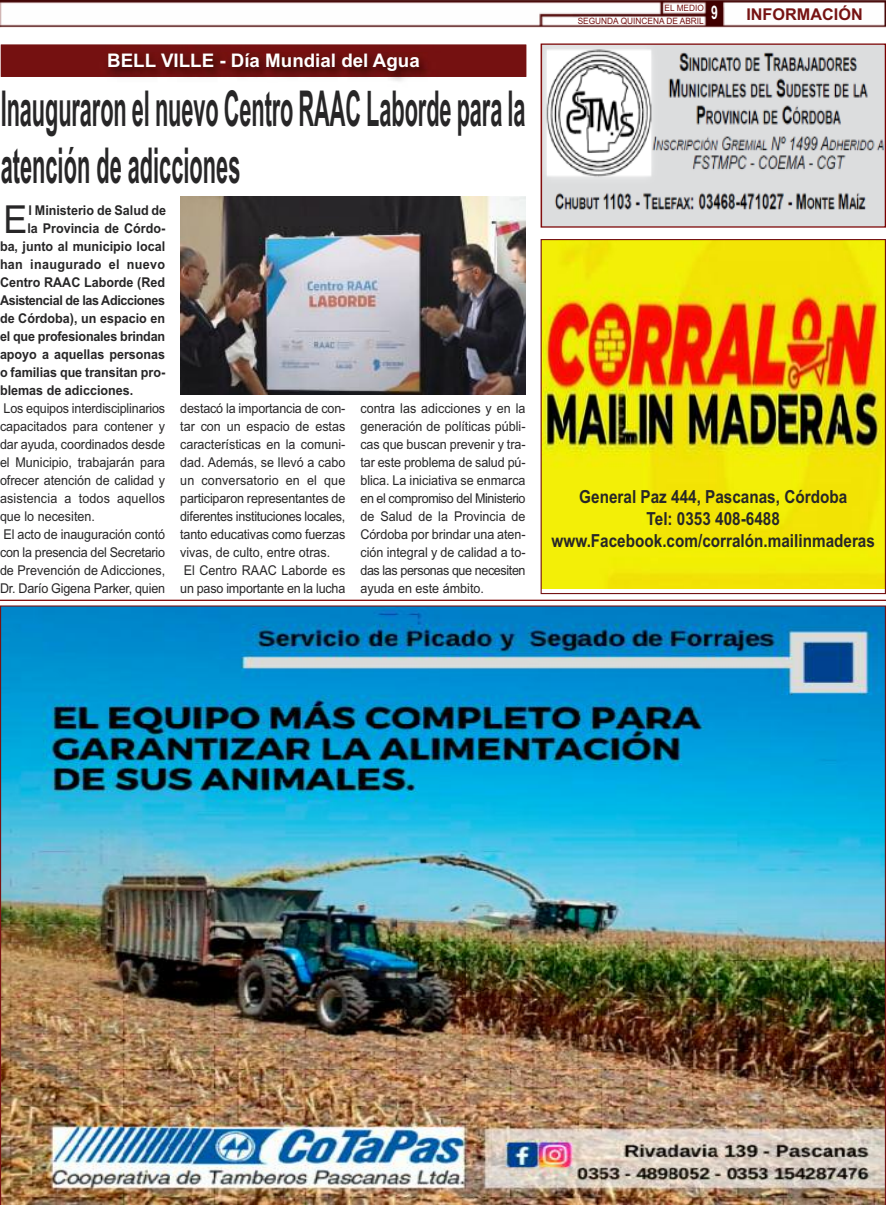
<style>
.page{position:relative;width:886px;height:1205px;background:#fff}
.page>*{position:absolute;margin:0;border:0;box-sizing:border-box;transform-origin:0 0}
.t1{font:700 49.5px/57px "Arial";letter-spacing:-.005em;color:#272627;scale:.44 1}
.t2{font:38.62px "Arial";color:#272627;scale:.93 1}
.t3{font:700 18.75px "Arial";color:#fff}
.t4{font:700 18px/21.6px "Arial";color:#272627;text-align:center;scale:.85 1}
.t5{font:700 16.25px "Arial";color:#761313}
.t6{font:13.5px/18px "Arial";letter-spacing:-.005em;color:#272627;scale:.93 1}
.t7{font:700 13.5px "Arial";color:#272627;scale:.93 1}
.t8{font:700 13.5px "Arial";letter-spacing:-.025em;color:#272627;scale:.93 1}
.t9{font:8.75px/13px "Arial";color:#761313;scale:.95 1}
</style>
<div class="page">
<img style="left:0;top:0;width:886px;height:27px">
<img style="left:0;top:605px;width:886px;height:600px">
<hr style="left:0;top:600px;width:886px;height:1px;background:#7a0000">
<img style="left:0;top:43px;width:543px;height:38px">
<img style="left:1px;top:45px;width:525px;height:32px">
<img style="left:542px;top:46px;width:342px;height:180px">
<div style="left:540px;top:44px;width:346px;height:184px;border:1px solid #7a0000"></div>
<img style="left:180px;top:197px;width:345px;height:198px">
<img style="left:542px;top:241px;width:342px;height:348px">
<div style="left:540px;top:239px;width:346px;height:355px;border:1px solid #761313"></div>
<h3 class="t3" style="left:107px;top:49px;width:314px">bell ville - día mundial del agua</h3>
<h1 class="t1" style="left:1px;top:81px;width:1194px">inauguraron el nuevo Centro RaaC laborde para la atención de adicciones</h1>
<h2 class="t2" style="left:4px;top:197px;width:27px">E</h2>
<p class="t7" style="left:29px;top:202px;width:150px">l ministerio de salud de</p>
<p class="t7" style="left:27px;top:220px;width:149px">la provincia de Córdo-</p>
<p class="t7" style="left:0;top:238px;width:179px">ba, junto al municipio local</p>
<p class="t7" style="left:0;top:256px;width:179px">han inaugurado el nuevo</p>
<p class="t7" style="left:0;top:274px;width:179px">Centro RaaC laborde (Red</p>
<p class="t8" style="left:0;top:292px;width:179px">asistencial de las adicciones</p>
<p class="t7" style="left:0;top:310px;width:179px">de Córdoba), un espacio en</p>
<p class="t7" style="left:0;top:328px;width:179px">el que profesionales brindan</p>
<p class="t7" style="left:0;top:346px;width:179px">apoyo a aquellas personas</p>
<p class="t7" style="left:0;top:364px;width:178px">o familias que transitan pro-</p>
<p class="t7" style="left:0;top:382px;width:145px">blemas de adicciones.</p>
<p class="t6" style="left:0;top:399px;width:179px">Los equipos interdisciplinarios capacitados para contener y dar ayuda, coordinados desde el Municipio, trabajarán para ofrecer atención de calidad y asistencia a todos aquellos que lo necesiten.<br>El acto de inauguración contó con la presencia del Secretario de Prevención de Adicciones,<br>Dr. Darío Gigena Parker, quien</p>
<p class="t6" style="left:180px;top:399px;width:179px">destacó la importancia de con&shy;tar con un espacio de estas características en la comuni&shy;dad. Además, se llevó a cabo un conversatorio en el que participaron representantes de diferentes instituciones locales, tanto educativas como fuerzas vivas, de culto, entre otras.<br>El Centro RAAC Laborde es un paso importante en la lucha</p>
<p class="t6" style="left:360px;top:399px;width:179px;text-align:justify">contra las adicciones y en la generación de políticas públi&shy;cas que buscan prevenir y tra&shy;tar este problema de salud pú&shy;blica. La iniciativa se enmarca en el compromiso del Ministerio de Salud de la Provincia de Córdoba por brindar una aten&shy;ción integral y de calidad a to&shy;das las personas que necesiten ayuda en este ámbito.</p>
<p class="t9" style="left:578px;top:2px;width:149px;text-indent:87px">EL MEDIO<br>SEGUNDA QUINCENA DE ABRIL <sup>9</sup></p>
<p class="t5" style="left:746px;top:5px;width:118px">infoRmaCión</p>
<h3 class="t4" style="left:551px;top:486px;width:382px">general paz 444, pascanas, Córdoba<br>tel: 0353 408-6488 www.facebook.com/corralón.mailinmaderas</h3>
</div>
